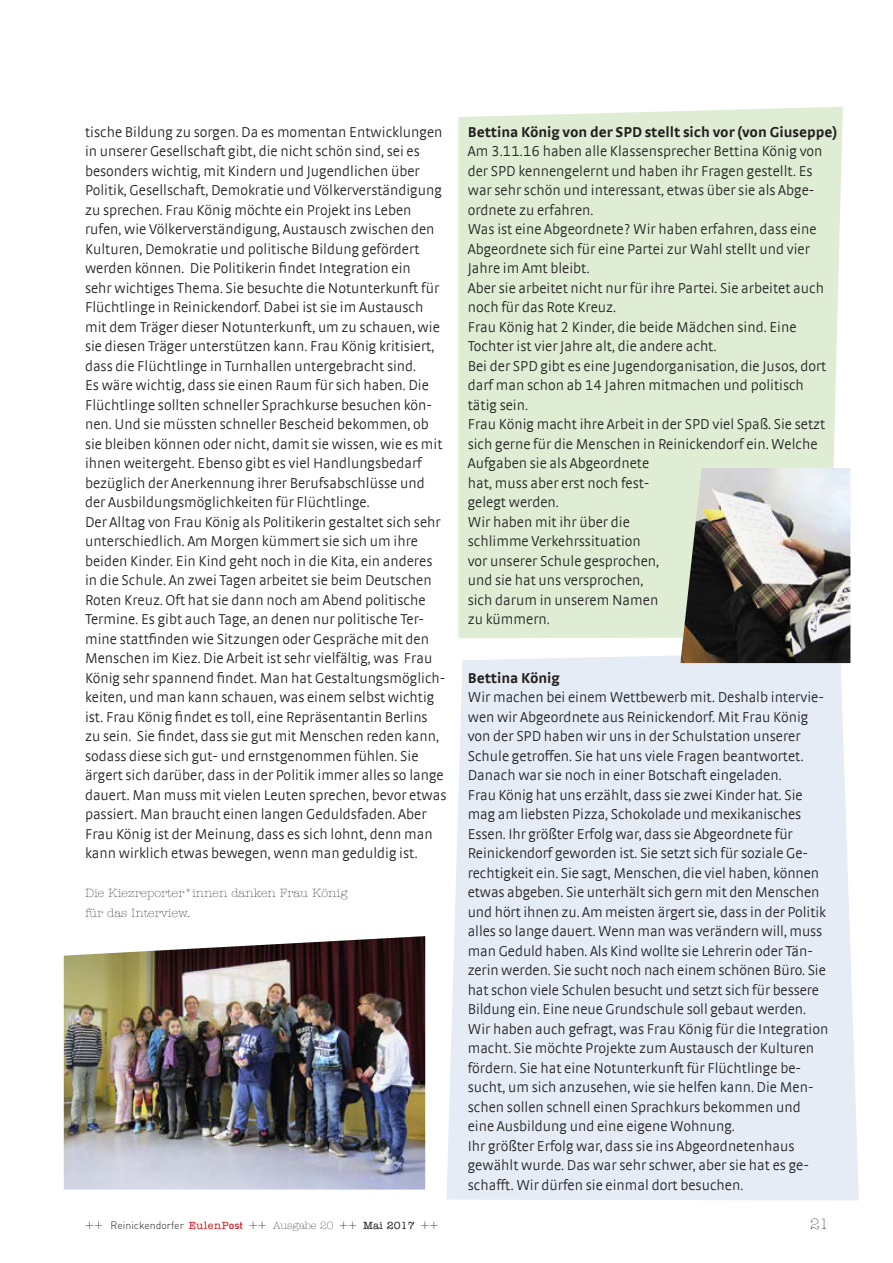
<style>
.page{position:relative;width:893px;height:1263px;background:#fff}
.page>*{position:absolute;margin:0;border:0;box-sizing:border-box;transform-origin:0 0}
.t1{font:300 15px/19.5px "Strada TF";color:#231f20}
.t2{font:700 15px "Strada";color:#231f20}
.t3{font:300 15px "American Typewriter";color:#231f20}
.t4{font:300 12px/19.5px "American Typewriter";color:#231f20}
.t5{font:300 10.5px "DIN";color:#231f20}
.s1{font-family:"American Typewriter";font-stretch:condensed;font-size:15px}
.s2{font-family:"American Typewriter";font-weight:500;color:#c4121a}
.s3{font-weight:500;color:#c4121a}
.s4{font-family:"American Typewriter"}
.s5{font-family:"American Typewriter";font-weight:500}
</style>
<div class="page">
<div style="left:458px;top:107px;width:385px;height:531px;background:#deedd4"></div>
<div style="left:446px;top:652px;width:413px;height:548px;background:#e5ecf6"></div>
<img style="left:64px;top:936px;width:361px;height:253px">
<img style="left:680px;top:468px;width:170px;height:195px">
<p class="t1" style="left:85px;top:123px;width:363px">tische Bildung zu sorgen. Da es momentan Entwicklungen in unserer Gesellschaft gibt, die nicht schön sind, sei es besonders wichtig, mit Kindern und Jugendlichen über Politik, Gesellschaft, Demokratie und Völkerverständigung zu sprechen. Frau König möchte ein Projekt ins Leben rufen, wie Völkerverständigung, Austausch zwischen den Kulturen, Demokratie und politische Bildung gefördert werden können. Die Politikerin indet Integration ein<br>sehr wichtiges Thema. Sie besuchte die Notunterkunft für Flüchtlinge in Reinickendorf. Dabei ist sie im Austausch mit dem Träger dieser Notunterkunft, um zu schauen, wie sie diesen Träger unterstützen kann. Frau König kritisiert, dass die Flüchtlinge in Turnhallen untergebracht sind.<br>Es wäre wichtig, dass sie einen Raum für sich haben. Die Flüchtlinge sollten schneller Sprachkurse besuchen kön&shy;nen. Und sie müssten schneller Bescheid bekommen, ob sie bleiben können oder nicht, damit sie wissen, wie es mit ihnen weitergeht. Ebenso gibt es viel Handlungsbedarf bezüglich der Anerkennung ihrer Berufsabschlüsse und der Ausbildungsmöglichkeiten für Flüchtlinge.<br>Der Alltag von Frau König als Politikerin gestaltet sich sehr unterschiedlich. Am Morgen kümmert sie sich um ihre beiden Kinder. Ein Kind geht noch in die Kita, ein anderes in die Schule. An zwei Tagen arbeitet sie beim Deutschen Roten Kreuz. Oft hat sie dann noch am Abend politische Termine. Es gibt auch Tage, an denen nur politische Ter&shy;mine stattinden wie Sitzungen oder Gespräche mit den Menschen im Kiez. Die Arbeit ist sehr vielfältig, was Frau König sehr spannend indet. Man hat Gestaltungsmöglich&shy;keiten, und man kann schauen, was einem selbst wichtig ist. Frau König indet es toll, eine Repräsentantin Berlins zu sein. Sie indet, dass sie gut mit Menschen reden kann, sodass diese sich gut- und ernstgenommen fühlen. Sie ärgert sich darüber, dass in der Politik immer alles so lange dauert. Man muss mit vielen Leuten sprechen, bevor etwas passiert. Man braucht einen langen Geduldsfaden. Aber Frau König ist der Meinung, dass es sich lohnt, denn man kann wirklich etwas bewegen, wenn man geduldig ist.</p>
<p class="t4" style="left:85px;top:884px;width:264px">Die Kiezreporter*innen danken Frau König für das Interview.</p>
<p class="t2" style="left:468px;top:126px;width:371px">Bettina König von der SPD stellt sich vor (von Giuseppe)</p>
<p class="t1" style="left:468px;top:142px;width:360px">Am 3.11.16 haben alle Klassensprecher Bettina König von der SPD kennengelernt und haben ihr Fragen gestellt. Es war sehr schön und interessant, etwas über sie als Abge&shy;ordnete zu erfahren.<br>Was ist eine Abgeordnete? Wir haben erfahren, dass eine Abgeordnete sich für eine Partei zur Wahl stellt und vier Jahre im Amt bleibt.<br>Aber sie arbeitet nicht nur für ihre Partei. Sie arbeitet auch noch für das Rote Kreuz.<br>Frau König hat 2 Kinder, die beide Mädchen sind. Eine Tochter ist vier Jahre alt, die andere acht.<br>Bei der SPD gibt es eine Jugendorganisation, die Jusos, dort darf man schon ab 14 Jahren mitmachen und politisch tätig sein.<br>Frau König macht ihre Arbeit in der SPD viel Spaß. Sie setzt sich gerne für die Menschen in Reinickendorf ein. Welche Aufgaben sie als Abgeordnete<br>hat, muss aber erst noch fest-<br>gelegt werden.<br>Wir haben mit ihr über die<br>schlimme Verkehrssituation<br>vor unserer Schule gesprochen,<br>und sie hat uns versprochen,<br>sich darum in unserem Namen<br>zu kümmern.</p>
<p class="t2" style="left:468px;top:672px;width:94px">Bettina König</p>
<p class="t1" style="left:468px;top:688px;width:362px">Wir machen bei einem Wettbewerb mit. Deshalb intervie&shy;wen wir Abgeordnete aus Reinickendorf. Mit Frau König von der SPD haben wir uns in der Schulstation unserer Schule getroffen. Sie hat uns viele Fragen beantwortet.<br>Danach war sie noch in einer Botschaft eingeladen.<br>Frau König hat uns erzählt, dass sie zwei Kinder hat. Sie mag am liebsten Pizza, Schokolade und mexikanisches Essen. Ihr größter Erfolg war, dass sie Abgeordnete für Reinickendorf geworden ist. Sie setzt sich für soziale Ge&shy;rechtigkeit ein. Sie sagt, Menschen, die viel haben, können etwas abgeben. Sie unterhält sich gern mit den Menschen und hört ihnen zu. Am meisten ärgert sie, dass in der Politik alles so lange dauert. Wenn man was verändern will, muss man Geduld haben. Als Kind wollte sie Lehrerin oder Tän&shy;zerin werden. Sie sucht noch nach einem schönen Büro. Sie hat schon viele Schulen besucht und setzt sich für bessere Bildung ein. Eine neue Grundschule soll gebaut werden.<br>Wir haben auch gefragt, was Frau König für die Integration macht. Sie möchte Projekte zum Austausch der Kulturen fördern. Sie hat eine Notunterkunft für Flüchtlinge be&shy;sucht, um sich anzusehen, wie sie helfen kann. Die Men&shy;schen sollen schnell einen Sprachkurs bekommen und eine Ausbildung und eine eigene Wohnung.<br>Ihr größter Erfolg war, dass sie ins Abgeordnetenhaus gewählt wurde. Das war sehr schwer, aber sie hat es ge&shy;schafft. Wir dürfen sie einmal dort besuchen.</p>
<p class="t5" style="left:85px;top:1219px;width:355px"><span class="s1">++</span> Reinickendorfer <span class="s2">EulenP</span><span class="s3">ost</span> <span class="s1">++</span> <span class="s4">Ausgabe 20</span> <span class="s1">++</span> <span class="s5">Mai 2017</span> <span class="s1">++</span></p>
<p class="t3" style="left:810px;top:1218px;width:21px">21</p>
</div>
